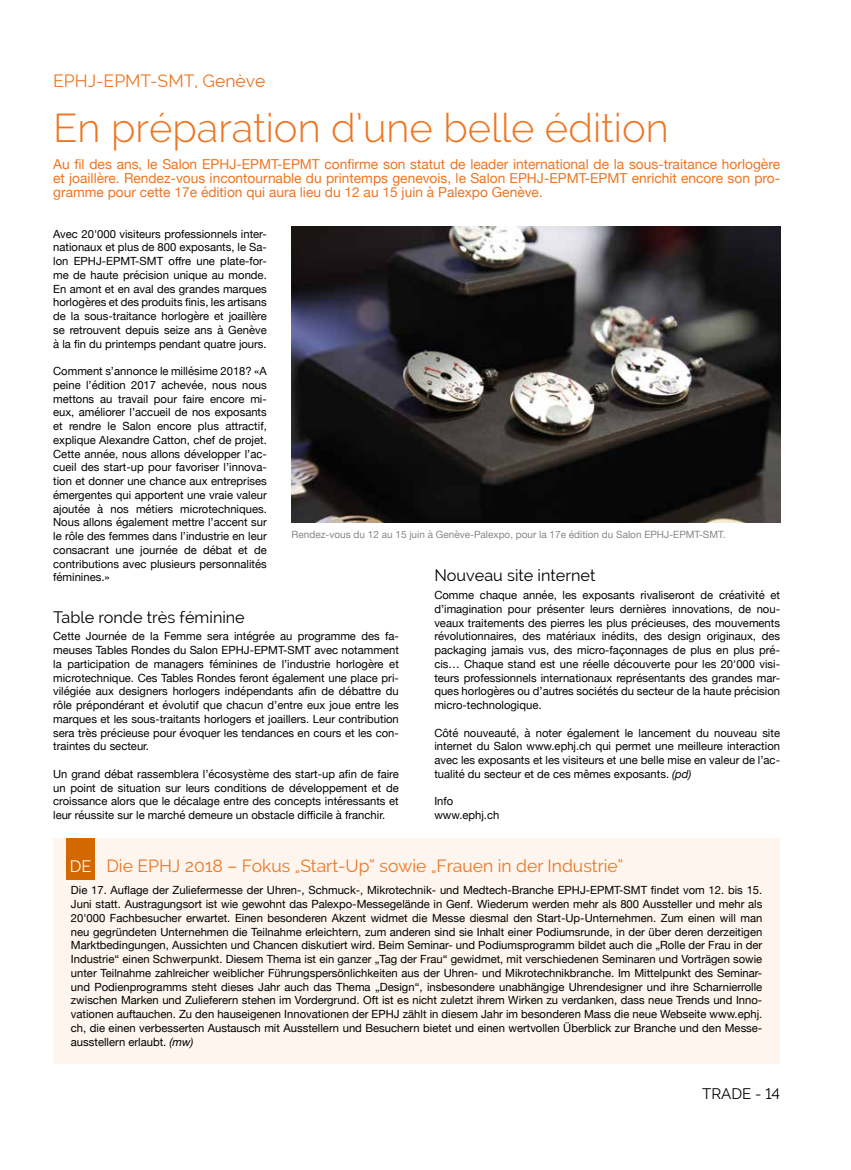
<style>
.page{position:relative;width:851px;height:1170px;background:#fff}
.page>*{position:absolute;margin:0;border:0;box-sizing:border-box;transform-origin:0 0}
.t1{font:300 40px "Raleway";color:#ee7521}
.t2{font:17.5px "Raleway";color:#ee7521}
.t3{font:17.5px "Raleway";color:#ee7521}
.t4{font:16.25px "Raleway";color:#000}
.t5{font:16.25px "Raleway";color:#fff}
.t6{font:15px "Raleway";color:#000}
.t7{font:13.75px/13.8px "Helvetica Neue";color:#ee7521;text-align:justify}
.t8{font:11.25px/13.8px "Helvetica Neue";color:#000;text-align:justify}
.t9{font:10px "Helvetica Neue";color:#878787}
.s1{font-style:italic}
</style>
<div class="page">
<img style="left:291px;top:227px;width:489px;height:296px">
<div style="left:53px;top:837px;width:727px;height:226px;background:#fdf5ee"></div>
<div style="left:66px;top:837px;width:29px;height:42px;background:#d36801"></div>
<h2 class="t3" style="left:53px;top:71px;width:214px">EPHJ-EPMT-SMT, Genève</h2>
<h1 class="t1" style="left:53px;top:104px;width:617px">En préparation d’une belle édition</h1>
<p class="t7" style="left:53px;top:158px;width:728px">Au fil des ans, le Salon EPHJ-EPMT-EPMT confirme son statut de leader international de la sous-traitance horlogère et joaillère. Rendez-vous incontournable du printemps genevois, le Salon EPHJ-EPMT-EPMT enrichit encore son pro&shy;gramme pour cette 17e édition qui aura lieu du 12 au 15 juin à Palexpo Genève.</p>
<p class="t8" style="left:53px;top:227px;width:215px">Avec 20'000 visiteurs professionnels inter&shy;nationaux et plus de 800 exposants, le Sa&shy;lon EPHJ-EPMT-SMT offre une plate-for&shy;me de haute précision unique au monde.<br>En amont et en aval des grandes marques horlogères et des produits finis, les artisans de la sous-traitance horlogère et joaillère se retrouvent depuis seize ans à Genève à la fin du printemps pendant quatre jours.</p>
<p class="t8" style="left:53px;top:365px;width:215px">Comment s’annonce le millésime 2018? «A peine l’édition 2017 achevée, nous nous mettons au travail pour faire encore mi&shy;eux, améliorer l’accueil de nos exposants et rendre le Salon encore plus attractif, explique Alexandre Catton, chef de projet.<br>Cette année, nous allons développer l’ac&shy;cueil des start-up pour favoriser l’innova&shy;tion et donner une chance aux entreprises émergentes qui apportent une vraie valeur ajoutée à nos métiers microtechniques.<br>Nous allons également mettre l’accent sur le rôle des femmes dans l’industrie en leur consacrant une journée de débat et de contributions avec plusieurs personnalités féminines.»</p>
<h3 class="t4" style="left:53px;top:607px;width:193px">Table ronde très féminine</h3>
<p class="t8" style="left:53px;top:630px;width:347px">Cette Journée de la Femme sera intégrée au programme des fa&shy;meuses Tables Rondes du Salon EPHJ-EPMT-SMT avec notamment la participation de managers féminines de l’industrie horlogère et microtechnique. Ces Tables Rondes feront également une place pri&shy;vilégiée aux designers horlogers indépendants afin de débattre du rôle prépondérant et évolutif que chacun d’entre eux joue entre les marques et les sous-traitants horlogers et joaillers. Leur contribution sera très précieuse pour évoquer les tendances en cours et les con&shy;traintes du secteur.</p>
<p class="t8" style="left:53px;top:767px;width:347px">Un grand débat rassemblera l’écosystème des start-up afin de faire un point de situation sur leurs conditions de développement et de croissance alors que le décalage entre des concepts intéressants et leur réussite sur le marché demeure un obstacle difficile à franchir.</p>
<p class="t9" style="left:291px;top:527px;width:435px">Rendez-vous du 12 au 15 juin à Genève-Palexpo, pour la 17e édition du Salon EPHJ-EPMT-SMT.</p>
<h3 class="t4" style="left:434px;top:566px;width:162px">Nouveau site internet</h3>
<p class="t8" style="left:434px;top:588px;width:347px">Comme chaque année, les exposants rivaliseront de créativité et d’imagination pour présenter leurs dernières innovations, de nou&shy;veaux traitements des pierres les plus précieuses, des mouvements révolutionnaires, des matériaux inédits, des design originaux, des packaging jamais vus, des micro-façonnages de plus en plus pré&shy;cis… Chaque stand est une réelle découverte pour les 20'000 visi&shy;teurs professionnels internationaux représentants des grandes mar&shy;ques horlogères ou d’autres sociétés du secteur de la haute précision micro-technologique.</p>
<p class="t8" style="left:434px;top:726px;width:347px">Côté nouveauté, à noter également le lancement du nouveau site internet du Salon www.ephj.ch qui permet une meilleure interaction avec les exposants et les visiteurs et une belle mise en valeur de l’ac&shy;tualité du secteur et de ces mêmes exposants. <span class="s1">(pd)</span></p>
<p class="t8" style="left:434px;top:795px;width:66px">Info www.ephj.ch</p>
<h2 class="t2" style="left:106px;top:855px;width:518px">Die EPHJ 2018 – Fokus „Start-Up“ sowie „Frauen in der Industrie“</h2>
<p class="t8" style="left:71px;top:883px;width:692px">Die 17. Auflage der Zuliefermesse der Uhren-, Schmuck-, Mikrotechnik- und Medtech-Branche EPHJ-EPMT-SMT findet vom 12. bis 15.<br>Juni statt. Austragungsort ist wie gewohnt das Palexpo-Messegelände in Genf. Wiederum werden mehr als 800 Aussteller und mehr als 20'000 Fachbesucher erwartet. Einen besonderen Akzent widmet die Messe diesmal den Start-Up-Unternehmen. Zum einen will man neu gegründeten Unternehmen die Teilnahme erleichtern, zum anderen sind sie Inhalt einer Podiumsrunde, in der über deren derzeitigen Marktbedingungen, Aussichten und Chancen diskutiert wird. Beim Seminar- und Podiumsprogramm bildet auch die „Rolle der Frau in der Industrie“ einen Schwerpunkt. Diesem Thema ist ein ganzer „Tag der Frau“ gewidmet, mit verschiedenen Seminaren und Vorträgen sowie unter Teilnahme zahlreicher weiblicher Führungspersönlichkeiten aus der Uhren- und Mikrotechnikbranche. Im Mittelpunkt des Seminar&shy;und Podienprogramms steht dieses Jahr auch das Thema „Design“, insbesondere unabhängige Uhrendesigner und ihre Scharnierrolle zwischen Marken und Zulieferern stehen im Vordergrund. Oft ist es nicht zuletzt ihrem Wirken zu verdanken, dass neue Trends und Inno&shy;vationen auftauchen. Zu den hauseigenen Innovationen der EPHJ zählt in diesem Jahr im besonderen Mass die neue Webseite www.ephj. ch, die einen verbesserten Austausch mit Ausstellern und Besuchern bietet und einen wertvollen Überblick zur Branche und den Messe&shy;ausstellern erlaubt. <span class="s1">(mw)</span></p>
<h3 class="t5" style="left:70px;top:856px;width:23px">DE</h3>
<h3 class="t6" style="left:702px;top:1084px;width:79px">TRADE - 14</h3>
</div>
